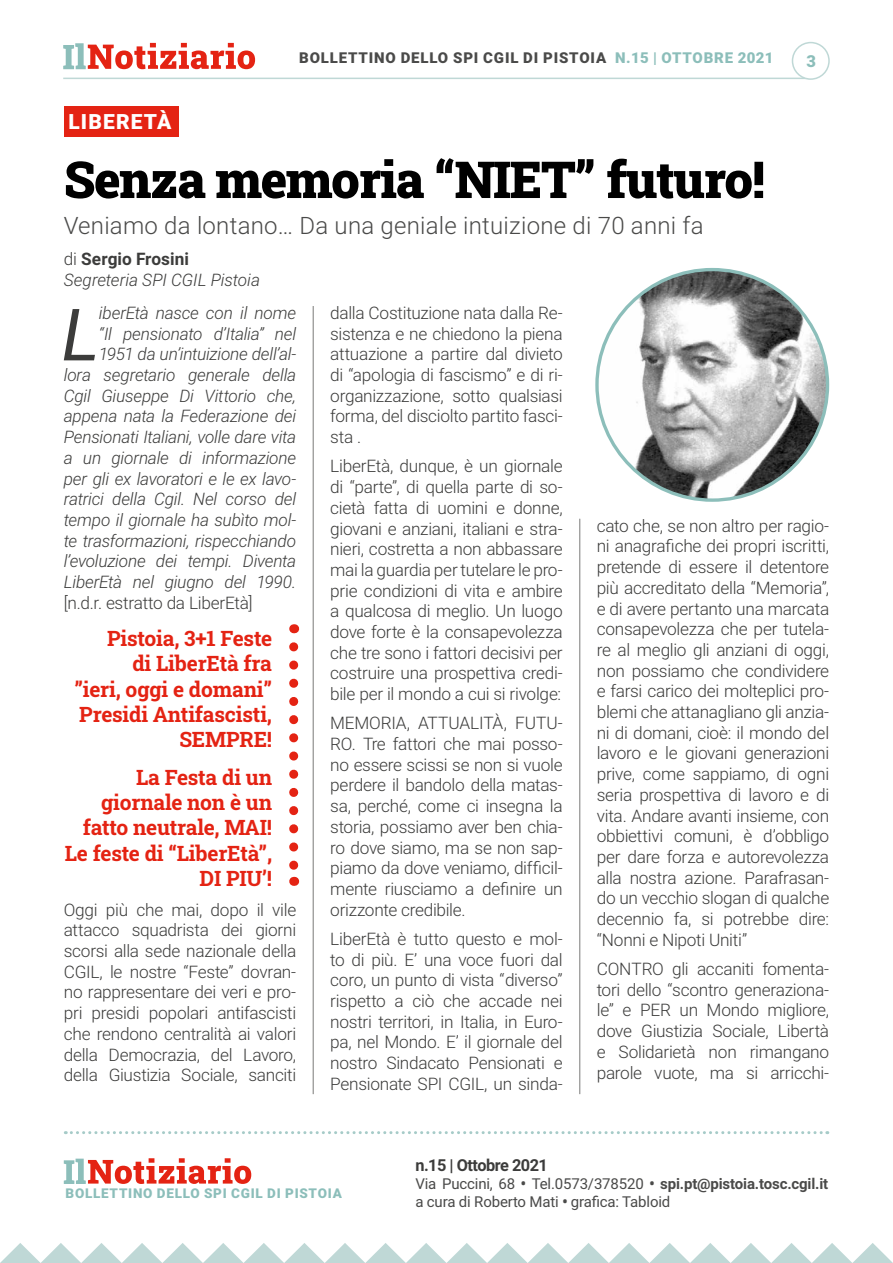
<style>
.page{position:relative;width:893px;height:1263px;background:#fff}
.page>*{position:absolute;margin:0;border:0;box-sizing:border-box;transform-origin:0 0}
.t1{font:italic 72.15px "Roboto";color:#3c3c3b}
.t2{font:900 51px "Roboto Slab";letter-spacing:-.025em;color:#000}
.t3{font:300 24px "Roboto";letter-spacing:.01em;color:#4a4a49}
.t4{font:700 21px/25.2px "Roboto Slab";letter-spacing:-.01em;color:#e42313;text-align:right}
.t5{font:900 21px "Roboto";letter-spacing:.055em;color:#fff}
.t6{font:300 17.25px/20.7px "Roboto";letter-spacing:-.015em;color:#3c3c3b;text-align:justify}
.t7{font:italic 300 17.25px/20.7px "Roboto";letter-spacing:-.015em;color:#3c3c3b;text-align:right}
.t8{font:700 16.5px "Roboto";letter-spacing:-.03em;color:#3c3c3b}
.t9{font:900 16.5px "Roboto";color:#8cbeba}
.t10{font:15px/18px "Roboto";letter-spacing:-.01em;color:#4a4a49}
.t11{font:900 15px "Roboto";letter-spacing:.055em;color:#4a4a49}
.t12{font:900 13.5px "Roboto";letter-spacing:.055em;color:#8cbeba}
.s1{color:#8cbeba}
.s2{font-style:normal}
.s3{font-weight:700;font-style:normal}
.s4{font-family:"Roboto Slab";font-weight:700}
.s5{font-weight:700}
</style>
<div class="page">
<svg style="left:63px;top:43px;width:192px;height:26px"></svg>
<hr style="left:63px;top:78px;width:748px;height:1px;background:#bfd8d6">
<div style="left:792px;top:42px;width:38px;height:38px;border:2px solid #bfd8d6;border-radius:50%"></div>
<hr style="left:313px;top:306px;width:1px;height:788px;background:#9d9d9c">
<hr style="left:579px;top:519px;width:1px;height:575px;background:#9d9d9c">
<img style="left:597px;top:270px;width:230px;height:230px;border-radius:115px">
<svg style="left:65px;top:1131px;width:763px;height:3px"></svg>
<svg style="left:64px;top:1158px;width:187px;height:26px"></svg>
<div style="left:64px;top:106px;width:115px;height:31px;background:#e42313"></div>
<svg style="left:289px;top:647px;width:9px;height:239px"></svg>
<svg style="left:0;top:1243px;width:893px;height:20px"></svg>
<p class="t5" style="left:68px;top:107px;width:104px">LIBERETÀ</p>
<p class="t11" style="left:299px;top:47px;width:476px">BOLLETTINO DELLO SPI CGIL DI PISTOIA <span class="s1">N.15 | OTTOBRE 2021</span></p>
<p class="t9" style="left:806px;top:49px;width:11px">3</p>
<h2 class="t2" style="left:64px;top:145px;width:702px">Senza memoria “NIET” futuro!</h2>
<h3 class="t3" style="left:64px;top:209px;width:641px">Veniamo da lontano… Da una geniale intuizione di 70 anni fa</h3>
<p class="t7" style="left:64px;top:248px;width:198px;text-align:left"><span class="s2">di</span> <span class="s3">Sergio Frosini<br></span>Segreteria SPI CGIL Pistoia</p>
<p class="t7" style="left:64px;top:302px;width:234px">iberEtà nasce con il nome<br>“Il pensionato d’Italia” nel<br>1951 da un’intuizione dell’al-<br>lora segretario generale della<br>Cgil Giuseppe Di Vittorio che, appena nata la Federazione dei<br>Pensionati Italiani, volle dare vita a un giornale di informazione per gli ex lavoratori e le ex lavo&shy;ratrici della Cgil. Nel corso del tempo il giornale ha subìto mol&shy;te trasformazioni, rispecchiando l’evoluzione dei tempi. Diventa<br>LiberEtà nel giugno del 1990.</p>
<p class="t6" style="left:64px;top:592px;width:190px">[n.d.r. estratto da LiberEtà]</p>
<h1 class="t1" style="left:62px;top:284px;width:39px">L</h1>
<p class="t4" style="left:75px;top:625px;width:199px">Pistoia, 3+1 Feste<br>di LiberEtà fra<br>”ieri, oggi e domani”<br>Presidi Antifascisti,<br>SEMPRE!</p>
<p class="t4" style="left:65px;top:764px;width:209px">La Festa di un giornale non è un fatto neutrale, MAI!<br>Le feste di “LiberEtà”,<br>DI PIU’!</p>
<p class="t6" style="left:64px;top:898px;width:234px">Oggi più che mai, dopo il vile attacco squadrista dei giorni scorsi alla sede nazionale della CGIL, le nostre “Feste” dovran&shy;no rappresentare dei veri e pro&shy;pri presidi popolari antifascisti che rendono centralità ai valori della Democrazia, del Lavoro, della Giustizia Sociale, sanciti</p>
<p class="t6" style="left:330px;top:302px;width:234px">dalla Costituzione nata dalla Re&shy;sistenza e ne chiedono la piena attuazione a partire dal divieto di “apologia di fascismo” e di ri&shy;organizzazione, sotto qualsiasi forma, del disciolto partito fasci&shy;sta .</p>
<p class="t6" style="left:330px;top:455px;width:234px">LiberEtà, dunque, è un giornale di “parte”, di quella parte di so&shy;cietà fatta di uomini e donne, giovani e anziani, italiani e stra&shy;nieri, costretta a non abbassare mai la guardia per tutelare le pro&shy;prie condizioni di vita e ambire a qualcosa di meglio. Un luogo dove forte è la consapevolezza che tre sono i fattori decisivi per costruire una prospettiva credi&shy;bile per il mondo a cui si rivolge:</p>
<p class="t6" style="left:330px;top:712px;width:234px">MEMORIA, ATTUALITÀ, FUTU-RO. Tre fattori che mai posso&shy;no essere scissi se non si vuole perdere il bandolo della matas&shy;sa, perché, come ci insegna la storia, possiamo aver ben chia&shy;ro dove siamo, ma se non sap&shy;piamo da dove veniamo, difficil&shy;mente riusciamo a definire un orizzonte credibile.</p>
<p class="t6" style="left:330px;top:928px;width:234px">LiberEtà è tutto questo e mol&shy;to di più. E’ una voce fuori dal coro, un punto di vista “diverso” rispetto a ciò che accade nei nostri territori, in Italia, in Euro&shy;pa, nel Mondo. E’ il giornale del nostro Sindacato Pensionati e Pensionate SPI CGIL, un sinda-</p>
<p class="t6" style="left:597px;top:515px;width:234px">cato che, se non altro per ragio&shy;ni anagrafiche dei propri iscritti, pretende di essere il detentore più accreditato della “Memoria”, e di avere pertanto una marcata consapevolezza che per tutela&shy;re al meglio gli anziani di oggi, non possiamo che condividere e farsi carico dei molteplici pro&shy;blemi che attanagliano gli anzia&shy;ni di domani, cioè: il mondo del lavoro e le giovani generazioni prive, come sappiamo, di ogni seria prospettiva di lavoro e di vita. Andare avanti insieme, con obbiettivi comuni, è d’obbligo per dare forza e autorevolezza alla nostra azione. Parafrasan&shy;do un vecchio slogan di qualche decennio fa, si potrebbe dire: “Nonni e Nipoti Uniti”</p>
<p class="t6" style="left:597px;top:958px;width:234px">CONTRO gli accaniti fomenta&shy;tori dello “scontro generaziona&shy;le” e PER un Mondo migliore, dove Giustizia Sociale, Libertà e Solidarietà non rimangano parole vuote, ma si arricchi-</p>
<p class="t12" style="left:66px;top:1184px;width:278px">BOLLETTINO DELLO SPI CGIL DI PISTOIA</p>
<p class="t8" style="left:415px;top:1154px;width:134px">n.15 | Ottobre 2021</p>
<p class="t10" style="left:415px;top:1174px;width:414px">Via Puccini, 68 <span class="s4">•</span> Tel.0573/378520 <span class="s4">•</span> <span class="s5">spi.pt@pistoia.tosc.cgil.it </span>a cura di Roberto Mati <span class="s4">•</span> grafica: Tabloid</p>
</div>
